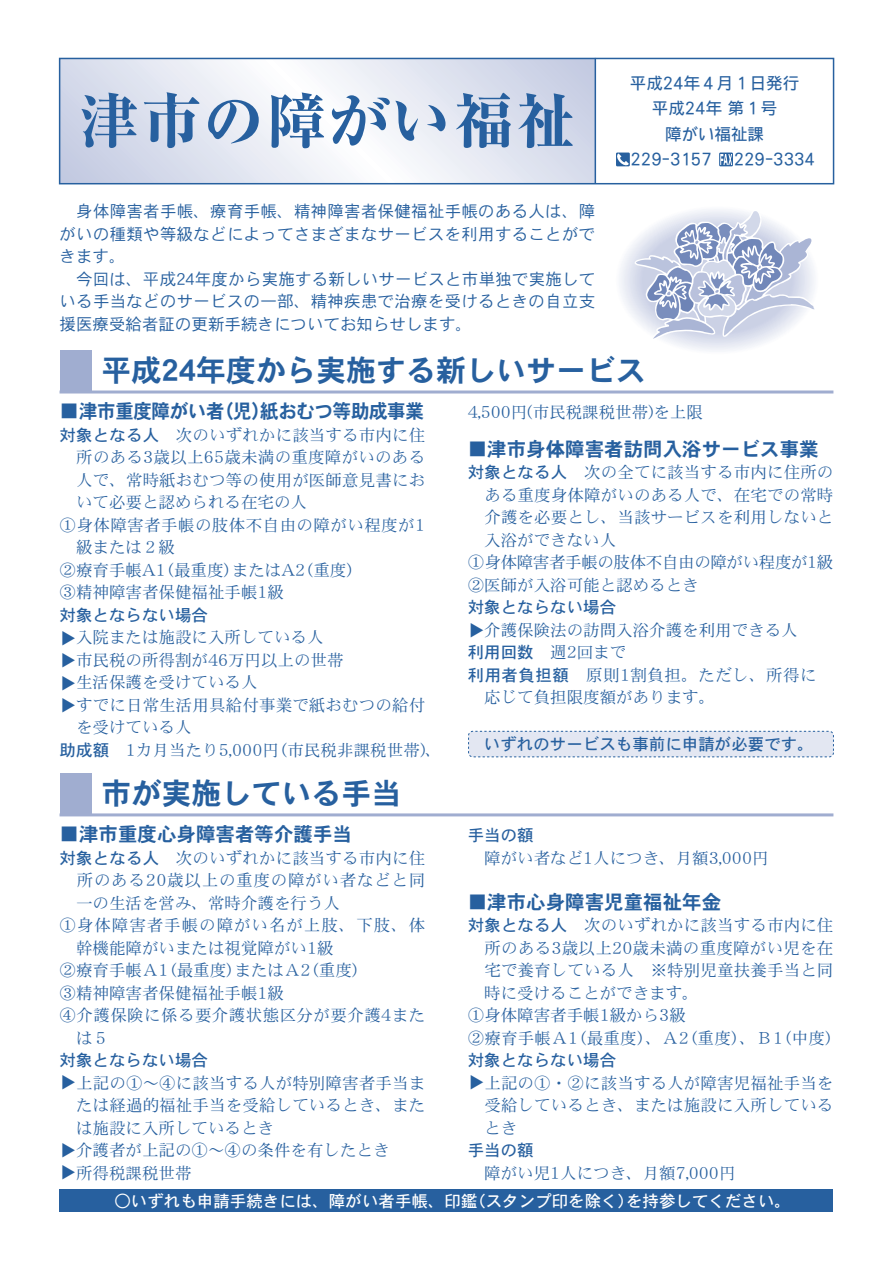
<style>
.page{position:relative;width:893px;height:1263px;background:#fff}
.page>*{position:absolute;margin:0;border:0;box-sizing:border-box;transform-origin:0 0}
.t1{font:800 60px "Ryumin";letter-spacing:.04em;color:#27609f}
.t2{font:30px "DFPHS Gothic CID W7";color:#27609f}
.t3{font:19.5px "DFPHS Gothic CID W7";color:#27609f}
.t4{font:19.5px "DFPHS Gothic CID W7";letter-spacing:-.02em;color:#27609f}
.t5{font:16.5px/22.5px "DFPHS Mincho CID W3";letter-spacing:.01em;color:#27609f}
.t6{font:16.5px/22.5px "DFPHS Gothic CID W3";letter-spacing:.015em;color:#27609f;text-align:justify}
.t7{font:16.5px "DFPHS Gothic CID W5";color:#27609f}
.t8{font:16.5px "DFPHS Gothic CID W5";color:#fff}
.t9{font:16.5px "DFP Gothic PCID W5";color:#27609f}
.t10{font:16.5px "DFPHS Mincho CID W3";letter-spacing:-.02em;color:#27609f}
.t11{font:16.5px "DFPHS Mincho CID W3";letter-spacing:.045em;color:#27609f}
.t12{font:16.5px "DFPHS Mincho CID W3";letter-spacing:.06em;color:#27609f}
.s1{font-family:"DFPHS Gothic CID W5"}
</style>
<div class="page">
<svg style="left:62px;top:61px;width:533px;height:120px"></svg>
<hr style="left:60px;top:390px;width:773px;height:3px;background:#a0add0">
<div style="left:60px;top:351px;width:32px;height:41px;background:#a0add0"></div>
<hr style="left:60px;top:813px;width:773px;height:3px;background:#a0add0">
<div style="left:60px;top:773px;width:32px;height:42px;background:#a0add0"></div>
<div style="left:60px;top:1189px;width:773px;height:23px;background:#27609f"></div>
<div style="left:59px;top:58px;width:775px;height:126px;border:2px solid #27609f"></div>
<svg style="left:616px;top:153px;width:14px;height:13px"></svg>
<svg style="left:616px;top:153px;width:13px;height:13px"></svg>
<hr style="left:595px;top:58px;width:1px;height:126px;background:#27609f">
<svg style="left:634px;top:209px;width:181px;height:131px"></svg>
<div style="left:468px;top:731px;width:366px;height:26px;background:#e3e7f2;border:1px dashed #27609f;border-radius:4px"></div>
<svg style="left:719px;top:153px;width:14px;height:13px"></svg>
<svg style="left:720px;top:154px;width:12px;height:11px"></svg>
<h1 class="t1" style="left:79px;top:83px;width:498px">津市の障がい福祉</h1>
<p class="t6" style="left:60px;top:200px;width:537px;text-indent:17px">身体障害者手帳、療育手帳、精神障害者保健福祉手帳のある人は、障がいの種類や等級などによってさまざまなサービスを利用することができます。</p>
<p class="t6" style="left:60px;top:267px;width:537px;text-indent:17px">今回は、平成24年度から実施する新しいサービスと市単独で実施している手当などのサービスの一部、精神疾患で治療を受けるときの自立支援医療受給者証の更新手続きについてお知らせします。</p>
<p class="t9" style="left:630px;top:74px;width:171px">平成24年４月１日発行</p>
<p class="t9" style="left:652px;top:100px;width:127px">平成24年第１号</p>
<p class="t9" style="left:665px;top:125px;width:100px">障がい福祉課</p>
<p class="t9" style="left:630px;top:151px;width:83px">229－3157</p>
<p class="t9" style="left:734px;top:151px;width:83px">229－3334</p>
<h2 class="t2" style="left:101px;top:354px;width:546px">平成24年度から実施する新しいサービス</h2>
<p class="t4" style="left:60px;top:401px;width:366px">■津市重度障がい者（児）紙おむつ等助成事業</p>
<p class="t5" style="left:60px;top:423px;width:367px"><span class="s1">対象となる人</span> 次のいずれかに該当する市内に住</p>
<p class="t5" style="left:76px;top:446px;width:350px">所のある3歳以上65歳未満の重度障がいのある</p>
<p class="t5" style="left:76px;top:468px;width:351px">人で、常時紙おむつ等の使用が医師意見書にお</p>
<p class="t5" style="left:76px;top:491px;width:232px">いて必要と認められる在宅の人</p>
<p class="t5" style="left:60px;top:513px;width:367px">①身体障害者手帳の肢体不自由の障がい程度が1</p>
<p class="t5" style="left:76px;top:536px;width:100px">級または２級</p>
<p class="t5" style="left:60px;top:558px;width:305px">②療育手帳A1（最重度）またはA2（重度）</p>
<p class="t5" style="left:60px;top:581px;width:226px">③精神障害者保健福祉手帳1級</p>
<p class="t7" style="left:60px;top:606px;width:150px">対象とならない場合</p>
<p class="t5" style="left:76px;top:626px;width:249px">入院または施設に入所している人</p>
<p class="t5" style="left:76px;top:648px;width:269px">市民税の所得割が46万円以上の世帯</p>
<p class="t5" style="left:76px;top:671px;width:183px">生活保護を受けている人</p>
<p class="t5" style="left:76px;top:693px;width:351px">すでに日常生活用具給付事業で紙おむつの給付</p>
<p class="t5" style="left:76px;top:716px;width:117px">を受けている人</p>
<p class="t5" style="left:60px;top:738px;width:384px"><span class="s1">助成額</span> 1カ月当たり5,000円（市民税非課税世帯)、</p>
<p class="t5" style="left:80px;top:630px;width:85px;rotate:90deg">▲ ▲ ▲ ▲</p>
<h2 class="t2" style="left:101px;top:776px;width:301px">市が実施している手当</h2>
<p class="t3" style="left:60px;top:824px;width:294px">■津市重度心身障害者等介護手当</p>
<p class="t5" style="left:60px;top:846px;width:367px"><span class="s1">対象となる人</span> 次のいずれかに該当する市内に住</p>
<p class="t11" style="left:77px;top:871px;width:350px">所のある20歳以上の重度の障がい者などと同</p>
<p class="t5" style="left:76px;top:891px;width:265px">一の生活を営み、常時介護を行う人</p>
<p class="t12" style="left:60px;top:916px;width:367px">①身体障害者手帳の障がい名が上肢、下肢、体</p>
<p class="t5" style="left:76px;top:936px;width:259px">幹機能障がいまたは視覚障がい1級</p>
<p class="t5" style="left:60px;top:959px;width:310px">②療育手帳Ａ1（最重度）またはＡ2（重度）</p>
<p class="t5" style="left:60px;top:981px;width:226px">③精神障害者保健福祉手帳1級</p>
<p class="t5" style="left:60px;top:1004px;width:367px">④介護保険に係る要介護状態区分が要介護4また</p>
<p class="t5" style="left:76px;top:1026px;width:34px">は５</p>
<p class="t7" style="left:60px;top:1051px;width:150px">対象とならない場合</p>
<p class="t5" style="left:76px;top:1071px;width:351px">上記の①～④に該当する人が特別障害者手当または経過的福祉手当を受給しているとき、または施設に入所しているとき<br>介護者が上記の①～④の条件を有したとき<br>所得税課税世帯</p>
<p class="t5" style="left:80px;top:1073px;width:18px;rotate:90deg">▲</p>
<p class="t5" style="left:80px;top:1142px;width:40px;rotate:90deg">▲ ▲</p>
<p class="t5" style="left:468px;top:401px;width:237px">4,500円(市民税課税世帯)を上限</p>
<p class="t3" style="left:468px;top:438px;width:352px">■津市身体障害者訪問入浴サービス事業</p>
<p class="t5" style="left:468px;top:461px;width:367px"><span class="s1">対象となる人</span> 次の全てに該当する市内に住所の</p>
<p class="t5" style="left:484px;top:483px;width:351px">ある重度身体障がいのある人で、在宅での常時</p>
<p class="t5" style="left:484px;top:506px;width:351px">介護を必要とし、当該サービスを利用しないと</p>
<p class="t5" style="left:484px;top:528px;width:134px">入浴ができない人</p>
<p class="t10" style="left:468px;top:554px;width:367px">①身体障害者手帳の肢体不自由の障がい程度が1級</p>
<p class="t5" style="left:468px;top:573px;width:232px">②医師が入浴可能と認めるとき</p>
<p class="t7" style="left:468px;top:599px;width:150px">対象とならない場合</p>
<p class="t5" style="left:484px;top:618px;width:315px">介護保険法の訪問入浴介護を利用できる人</p>
<p class="t5" style="left:468px;top:641px;width:160px"><span class="s1">利用回数</span> 週2回まで</p>
<p class="t5" style="left:468px;top:663px;width:350px"><span class="s1">利用者負担額</span> 原則1割負担。ただし、所得に</p>
<p class="t5" style="left:484px;top:686px;width:232px">応じて負担限度額があります。</p>
<p class="t5" style="left:489px;top:622px;width:18px;rotate:90deg">▲</p>
<p class="t7" style="left:484px;top:735px;width:332px">いずれのサービスも事前に申請が必要です。</p>
<p class="t7" style="left:468px;top:826px;width:67px">手当の額</p>
<p class="t5" style="left:484px;top:846px;width:286px">障がい者など1人につき、月額3,000円</p>
<p class="t3" style="left:468px;top:891px;width:255px">■津市心身障害児童福祉年金</p>
<p class="t5" style="left:468px;top:914px;width:367px"><span class="s1">対象となる人</span> 次のいずれかに該当する市内に住</p>
<p class="t5" style="left:484px;top:936px;width:350px">所のある3歳以上20歳未満の重度障がい児を在</p>
<p class="t5" style="left:484px;top:959px;width:351px">宅で養育している人 ※特別児童扶養手当と同</p>
<p class="t5" style="left:484px;top:981px;width:216px">時に受けることができます。</p>
<p class="t5" style="left:468px;top:1004px;width:220px">①身体障害者手帳1級から3級</p>
<p class="t5" style="left:468px;top:1026px;width:375px">②療育手帳Ａ1（最重度）、Ａ2（重度）、Ｂ1（中度）</p>
<p class="t7" style="left:468px;top:1051px;width:150px">対象とならない場合</p>
<p class="t5" style="left:484px;top:1071px;width:351px;text-align:justify">上記の①・②に該当する人が障害児福祉手当を受給しているとき、または施設に入所しているとき</p>
<p class="t7" style="left:468px;top:1141px;width:67px">手当の額</p>
<p class="t5" style="left:484px;top:1161px;width:253px">障がい児1人につき、月額7,000円</p>
<p class="t5" style="left:489px;top:1074px;width:18px;rotate:90deg">▲</p>
<p class="t8" style="left:114px;top:1192px;width:678px">○いずれも申請手続きには、障がい者手帳、印鑑（スタンプ印を除く）を持参してください。</p>
</div>
